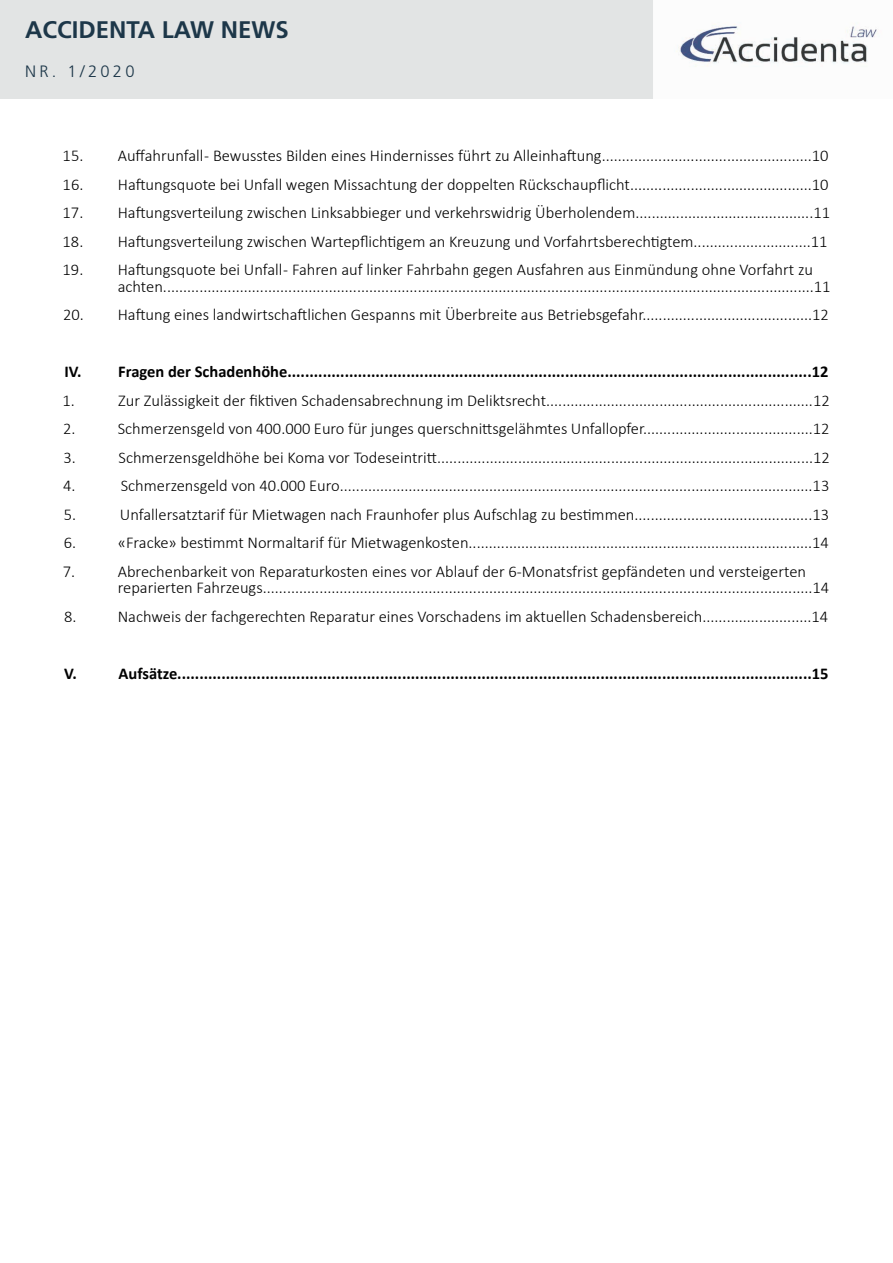
<style>
.page{position:relative;width:893px;height:1263px;background:#fff}
.page>*{position:absolute;margin:0;border:0;box-sizing:border-box;transform-origin:0 0}
.t1{font:700 24px "Frutiger LT Std";color:#1d3749}
.t2{font:300 16.5px/16.5px "Calibri";color:#000001}
.t3{font:700 16.5px "Calibri";color:#000001}
.t4{font:300 16.5px "Frutiger LT Std";letter-spacing:.2em;color:#1d3749}
</style>
<div class="page">
<div style="left:0;top:0;width:654px;height:99px;background:#e2e4e4"></div>
<img style="left:676px;top:24px;width:201px;height:43px">
<h1 class="t1" style="left:25px;top:16px;width:265px">ACCIDENTA LAW NEWS</h1>
<p class="t4" style="left:25px;top:62px;width:111px">NR. 1/2020</p>
<p class="t2" style="left:63px;top:147px;width:767px">15. Auffahrunfall- Bewusstes Bilden eines Hindernisses führt zu Alleinhaftung....................................................10</p>
<p class="t2" style="left:63px;top:176px;width:767px">16. Haftungsquote bei Unfall wegen Missachtung der doppelten Rückschaupflicht.............................................10</p>
<p class="t2" style="left:63px;top:204px;width:769px">17. Haftungsverteilung zwischen Linksabbieger und verkehrswidrig Überholendem............................................11</p>
<p class="t2" style="left:63px;top:233px;width:766px">18. Haftungsverteilung zwischen Wartepflichtigem an Kreuzung und Vorfahrtsberechtigtem.............................11</p>
<p class="t2" style="left:118px;top:261px;width:714px;text-indent:-55px">19. Haftungsquote bei Unfall- Fahren auf linker Fahrbahn gegen Ausfahren aus Einmündung ohne Vorfahrt zu achten.................................................................................................................................................................11</p>
<p class="t2" style="left:63px;top:306px;width:767px">20. Haftung eines landwirtschaftlichen Gespanns mit Überbreite aus Betriebsgefahr..........................................12</p>
<p class="t3" style="left:65px;top:360px;width:765px">IV. Fragen der Schadenhöhe.......................................................................................................................12</p>
<p class="t2" style="left:63px;top:392px;width:14px">1.</p>
<p class="t2" style="left:118px;top:392px;width:713px">Zur Zulässigkeit der fiktiven Schadensabrechnung im Deliktsrecht..................................................................12</p>
<p class="t2" style="left:63px;top:420px;width:14px">2.</p>
<p class="t2" style="left:118px;top:420px;width:713px">Schmerzensgeld von 400.000 Euro für junges querschnittsgelähmtes Unfallopfer..........................................12</p>
<p class="t2" style="left:63px;top:449px;width:14px">3.</p>
<p class="t2" style="left:119px;top:449px;width:713px">Schmerzensgeldhöhe bei Koma vor Todeseintritt.............................................................................................12</p>
<p class="t2" style="left:63px;top:477px;width:14px">4.</p>
<p class="t2" style="left:121px;top:477px;width:710px">Schmerzensgeld von 40.000 Euro.....................................................................................................................13</p>
<p class="t2" style="left:64px;top:506px;width:14px">5.</p>
<p class="t2" style="left:120px;top:506px;width:711px">Unfallersatztarif für Mietwagen nach Fraunhofer plus Aufschlag zu bestimmen............................................13</p>
<p class="t2" style="left:64px;top:534px;width:14px">6.</p>
<p class="t2" style="left:118px;top:534px;width:713px">«Fracke» bestimmt Normaltarif für Mietwagenkosten.....................................................................................14</p>
<p class="t2" style="left:63px;top:563px;width:14px">7.</p>
<p class="t2" style="left:118px;top:563px;width:713px">Abrechenbarkeit von Reparaturkosten eines vor Ablauf der 6-Monatsfrist gepfändeten und versteigerten reparierten Fahrzeugs........................................................................................................................................14</p>
<p class="t2" style="left:64px;top:608px;width:14px">8.</p>
<p class="t2" style="left:118px;top:608px;width:712px">Nachweis der fachgerechten Reparatur eines Vorschadens im aktuellen Schadensbereich...........................14</p>
<p class="t3" style="left:64px;top:662px;width:14px">V.</p>
<p class="t3" style="left:119px;top:662px;width:711px">Aufsätze................................................................................................................................................15</p>
</div>
